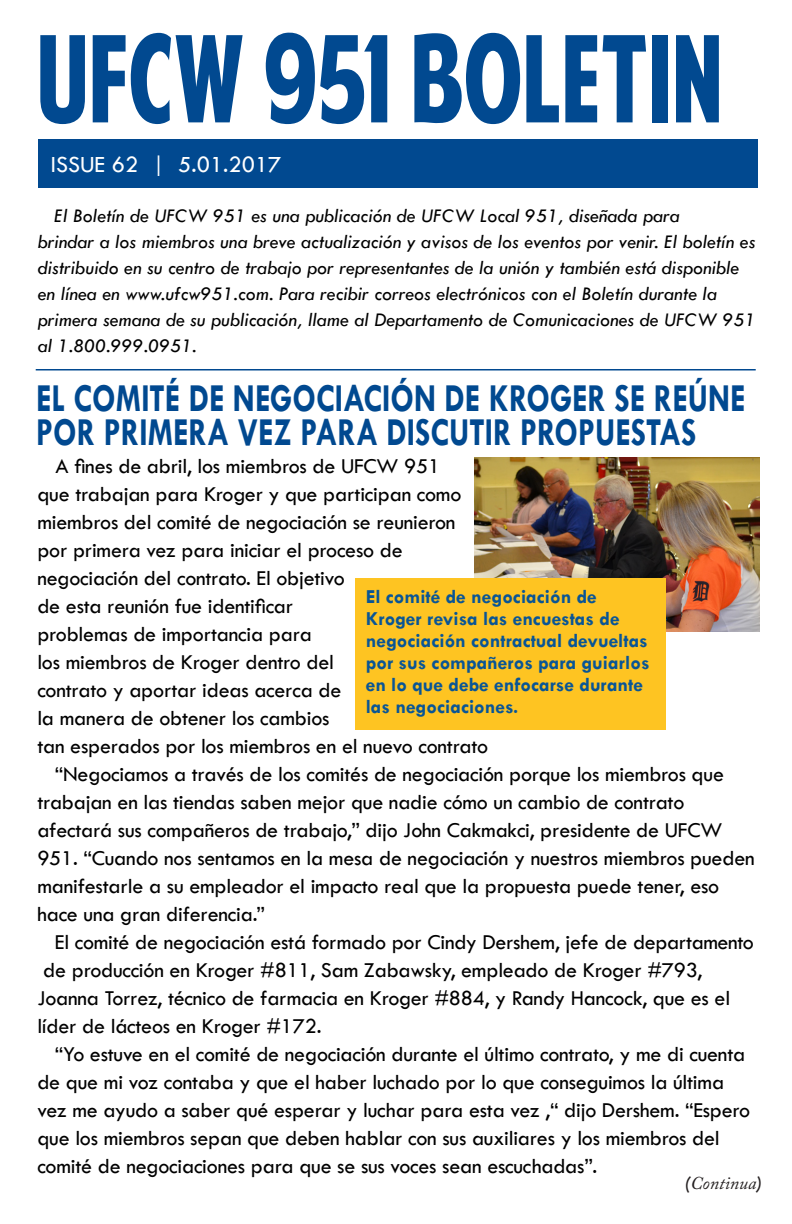
<style>
.page{position:relative;width:792px;height:1224px;background:#fff}
.page>*{position:absolute;margin:0;border:0;box-sizing:border-box;transform-origin:0 0}
.t1{font:120px "American Purpose";color:#014990;scale:.81 1}
.t2{font:700 40px/34px "Tw Cen";color:#014990;scale:.8 1}
.t3{font:24px "Tw Cen";color:#fff}
.t4{font:22px/28px "Tw Cen";letter-spacing:-.01em;color:#000}
.t5{font:italic 20px/26px "Tw Cen";color:#000}
.t6{font:700 20px/22px "Tw Cen";color:#095596}
.t7{font:italic 18px "Adobe Caslon Pro";color:#231f20}
.s1{font-family:"Tw Cen";font-size:20px}
</style>
<div class="page">
<div style="left:38px;top:139px;width:720px;height:48px;background:#014990"></div>
<hr style="left:36px;top:369px;width:720px;height:1px;background:#014990">
<img style="left:474px;top:458px;width:286px;height:174px">
<div style="left:355px;top:578px;width:310px;height:152px;background:#fec422"></div>
<p class="t1" style="left:36px;top:32px;width:849px">UFCW 951 BoLETIN</p>
<p class="t3" style="left:51px;top:150px;width:89px">ISSUE 62</p>
<p class="t3" style="left:178px;top:150px;width:105px">5.01.2017</p>
<p class="t5" style="left:38px;top:202px;width:719px;text-indent:17px">El Boletín de UFCW 951 es una publicación de UFCW Local 951, diseñada para<br>brindar a los miembros una breve actualización y avisos de los eventos por venir. El boletín es distribuido en su centro de trabajo por representantes de la unión y también está disponible en línea en www.ufcw951.com. Para recibir correos electrónicos con el Boletín durante la primera semana de su publicación, llame al Departamento de Comunicaciones de UFCW 951 al 1.800.999.0951.</p>
<p class="t2" style="left:36px;top:380px;width:888px">EL COMITÉ DE NEGOCIACIÓN DE KROGER SE REÚNE<br>POR PRIMERA VEZ PARA DISCUTIR PROPUESTAS</p>
<p class="t4" style="left:37px;top:452px;width:452px;text-indent:18px">A fines de abril, los miembros de UFCW 951<br>que trabajan para Kroger y que participan como miembros del comité de negociación se reunieron por primera vez para iniciar el proceso de negociación del contrato. El objetivo<br>de esta reunión fue identificar<br>problemas de importancia para<br>los miembros de Kroger dentro del<br>contrato y aportar ideas acerca de<br>la manera de obtener los cambios<br>tan esperados por los miembros en el nuevo contrato</p>
<p class="t4" style="left:37px;top:760px;width:719px;text-indent:18px">“Negociamos a través de los comités de negociación porque los miembros que trabajan en las tiendas saben mejor que nadie cómo un cambio de contrato afectará sus compañeros de trabajo,” dijo John Cakmakci, presidente de UFCW 951. “Cuando nos sentamos en la mesa de negociación y nuestros miembros pueden manifestarle a su empleador el impacto real que la propuesta puede tener, eso hace una gran diferencia.”</p>
<p class="t4" style="left:37px;top:928px;width:718px;text-indent:18px">El comité de negociación está formado por Cindy Dershem, jefe de departamento de producción en Kroger #811, Sam Zabawsky, empleado de Kroger #793, Joanna Torrez, técnico de farmacia en Kroger #884, y Randy Hancock, que es el líder de lácteos en Kroger #172.</p>
<p class="t4" style="left:37px;top:1040px;width:714px;text-indent:18px">“Yo estuve en el comité de negociación durante el último contrato, y me di cuenta de que mi voz contaba y que el haber luchado por lo que conseguimos la última vez me ayudo a saber qué esperar y luchar para esta vez ,“ dijo Dershem. “Espero que los miembros sepan que deben hablar con sus auxiliares y los miembros del comité de negociaciones para que se sus voces sean escuchadas”.</p>
<p class="t6" style="left:366px;top:585px;width:285px">El comité de negociación de<br>Kroger revisa las encuestas de negociación contractual devueltas por sus compañeros para guiarlos en lo que debe enfocarse durante las negociaciones.</p>
<p class="t7" style="left:684px;top:1173px;width:80px"><span class="s1">(</span>Continua<span class="s1">)</span></p>
</div>
